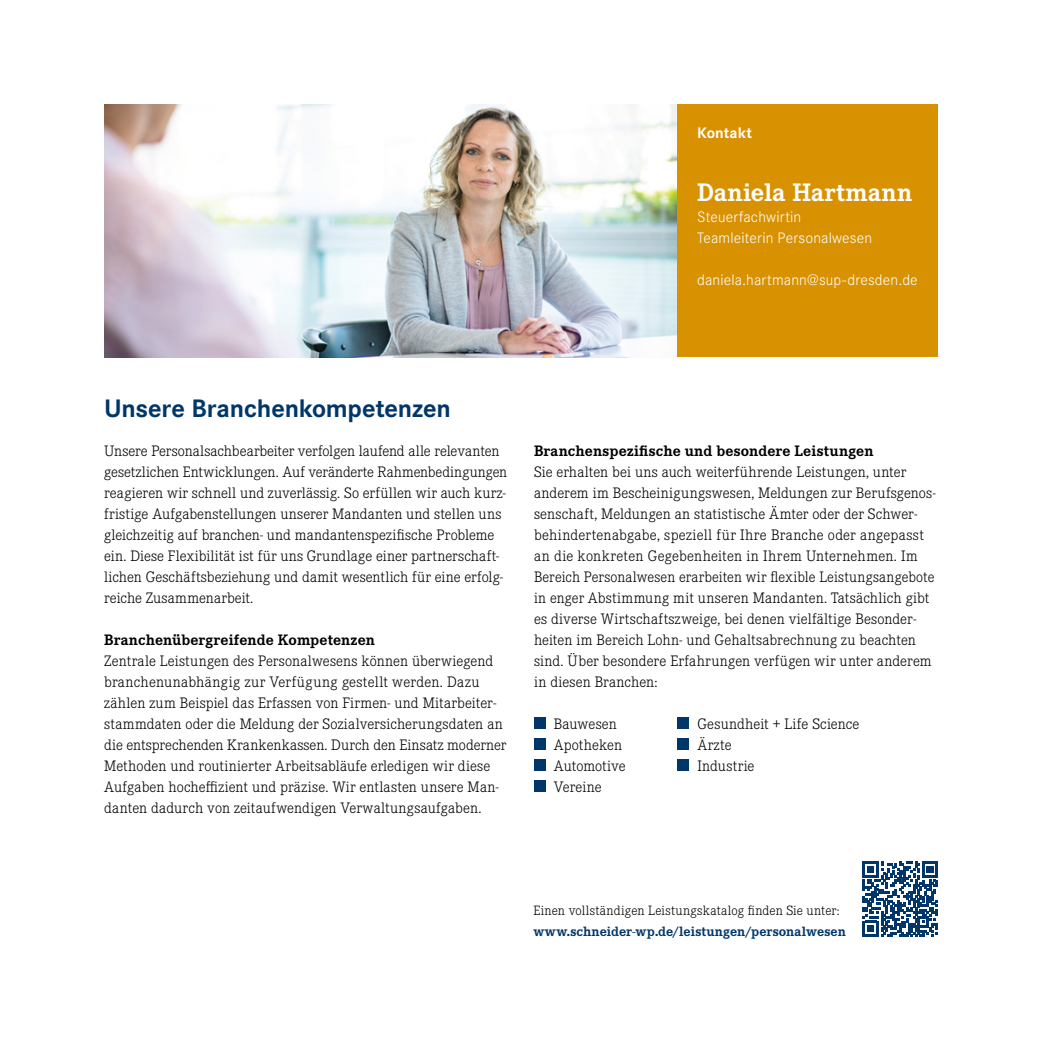
<style>
.page{position:relative;width:1042px;height:1042px;background:#fff}
.page>*{position:absolute;margin:0;border:0;box-sizing:border-box;transform-origin:0 0}
.H2_Headline_innen{font:700 26.25px "Corporate S";letter-spacing:-.005em;color:#003669}
.p_Kontaktfeld_Name{font:700 26.25px "Corporate E";letter-spacing:.01em;color:#fff}
.P_Fließtext{font:300 15.75px/21px "Corporate E";letter-spacing:.01em;color:#000}
.H3_Headline_Fließtex{font:700 15.75px "Corporate E";letter-spacing:.01em;color:#000}
.p_Kontaktfeld_Fließt{font:300 15.75px "Corporate S";letter-spacing:.01em;color:#fff}
.p_Kontaktfeld_Fließt-2{font:700 15.75px "Corporate S";letter-spacing:.005em;color:#fff}
.P_Fließtext-2{font:300 14px/21px "Corporate E";letter-spacing:.015em;color:#000}
.s1{font-weight:700;color:#003669}
</style>
<div class="page">
<img style="left:104px;top:104px;width:573px;height:253px">
<div style="left:534px;top:717px;width:12px;height:12px;background:#003669"></div>
<div style="left:534px;top:738px;width:12px;height:12px;background:#003669"></div>
<div style="left:534px;top:759px;width:12px;height:12px;background:#003669"></div>
<div style="left:534px;top:780px;width:12px;height:12px;background:#003669"></div>
<div style="left:677px;top:104px;width:261px;height:253px;background:#d89100"></div>
<div style="left:677px;top:717px;width:12px;height:12px;background:#003669"></div>
<div style="left:677px;top:738px;width:12px;height:12px;background:#003669"></div>
<div style="left:677px;top:759px;width:12px;height:12px;background:#003669"></div>
<svg style="left:862px;top:861px;width:76px;height:76px"></svg>
<p class="p_Kontaktfeld_Fließt-2" style="left:697px;top:121px;width:57px">Kontakt</p>
<p class="p_Kontaktfeld_Name" style="left:697px;top:175px;width:217px">Daniela Hartmann</p>
<p class="p_Kontaktfeld_Fließt" style="left:697px;top:206px;width:106px">Steuerfachwirtin</p>
<p class="p_Kontaktfeld_Fließt" style="left:697px;top:227px;width:176px">Teamleiterin Personalwesen</p>
<p class="p_Kontaktfeld_Fließt" style="left:697px;top:269px;width:222px">daniela.hartmann@sup-dresden.de</p>
<p class="H2_Headline_innen" style="left:104px;top:390px;width:348px">Unsere Branchenkompetenzen</p>
<p class="P_Fließtext" style="left:104px;top:440px;width:405px">Unsere Personalsachbearbeiter verfolgen laufend alle relevanten gesetzlichen Entwicklungen. Auf veränderte Rahmenbedingungen reagieren wir schnell und zuverlässig. So erfüllen wir auch kurz&shy;fristige Aufgabenstellungen unserer Mandanten und stellen uns gleichzeitig auf branchen- und mandantenspezifische Probleme ein. Diese Flexibilität ist für uns Grundlage einer partnerschaft&shy;lichen Geschäftsbeziehung und damit wesentlich für eine erfolg&shy;reiche Zusammenarbeit.</p>
<p class="H3_Headline_Fließtex" style="left:104px;top:629px;width:272px">Branchenübergreifende Kompetenzen</p>
<p class="P_Fließtext" style="left:104px;top:650px;width:404px">Zentrale Leistungen des Personalwesens können überwiegend branchenunabhängig zur Verfügung gestellt werden. Dazu zählen zum Beispiel das Erfassen von Firmen- und Mitarbeiter&shy;stammdaten oder die Meldung der Sozialversicherungsdaten an die entsprechenden Krankenkassen. Durch den Einsatz moderner Methoden und routinierter Arbeitsabläufe erledigen wir diese Aufgaben hocheffizient und präzise. Wir entlasten unsere Man&shy;danten dadurch von zeitaufwendigen Verwaltungsaufgaben.</p>
<p class="H3_Headline_Fließtex" style="left:534px;top:440px;width:341px">Branchenspezifische und besondere Leistungen</p>
<p class="P_Fließtext" style="left:534px;top:461px;width:403px">Sie erhalten bei uns auch weiterführende Leistungen, unter anderem im Bescheinigungswesen, Meldungen zur Berufsgenos&shy;senschaft, Meldungen an statistische Ämter oder der Schwer&shy;behindertenabgabe, speziell für Ihre Branche oder angepasst an die konkreten Gegebenheiten in Ihrem Unternehmen. Im Bereich Personalwesen erarbeiten wir flexible Leistungsangebote in enger Abstimmung mit unseren Mandanten. Tatsächlich gibt es diverse Wirtschaftszweige, bei denen vielfältige Besonder&shy;heiten im Bereich Lohn- und Gehaltsabrechnung zu beachten sind. Über besondere Erfahrungen verfügen wir unter anderem in diesen Branchen:</p>
<p class="P_Fließtext" style="left:554px;top:713px;width:64px">Bauwesen</p>
<p class="P_Fließtext" style="left:554px;top:734px;width:70px">Apotheken</p>
<p class="P_Fließtext" style="left:554px;top:755px;width:73px">Automotive</p>
<p class="P_Fließtext" style="left:554px;top:776px;width:49px">Vereine</p>
<p class="P_Fließtext" style="left:697px;top:713px;width:164px">Gesundheit + Life Science</p>
<p class="P_Fließtext" style="left:697px;top:734px;width:36px">Ärzte</p>
<p class="P_Fließtext" style="left:697px;top:755px;width:59px">Industrie</p>
<p class="P_Fließtext-2" style="left:533px;top:899px;width:314px">Einen vollständigen Leistungskatalog finden Sie unter: <span class="s1">www.schneider-wp.de/leistungen/personalwesen</span></p>
</div>
